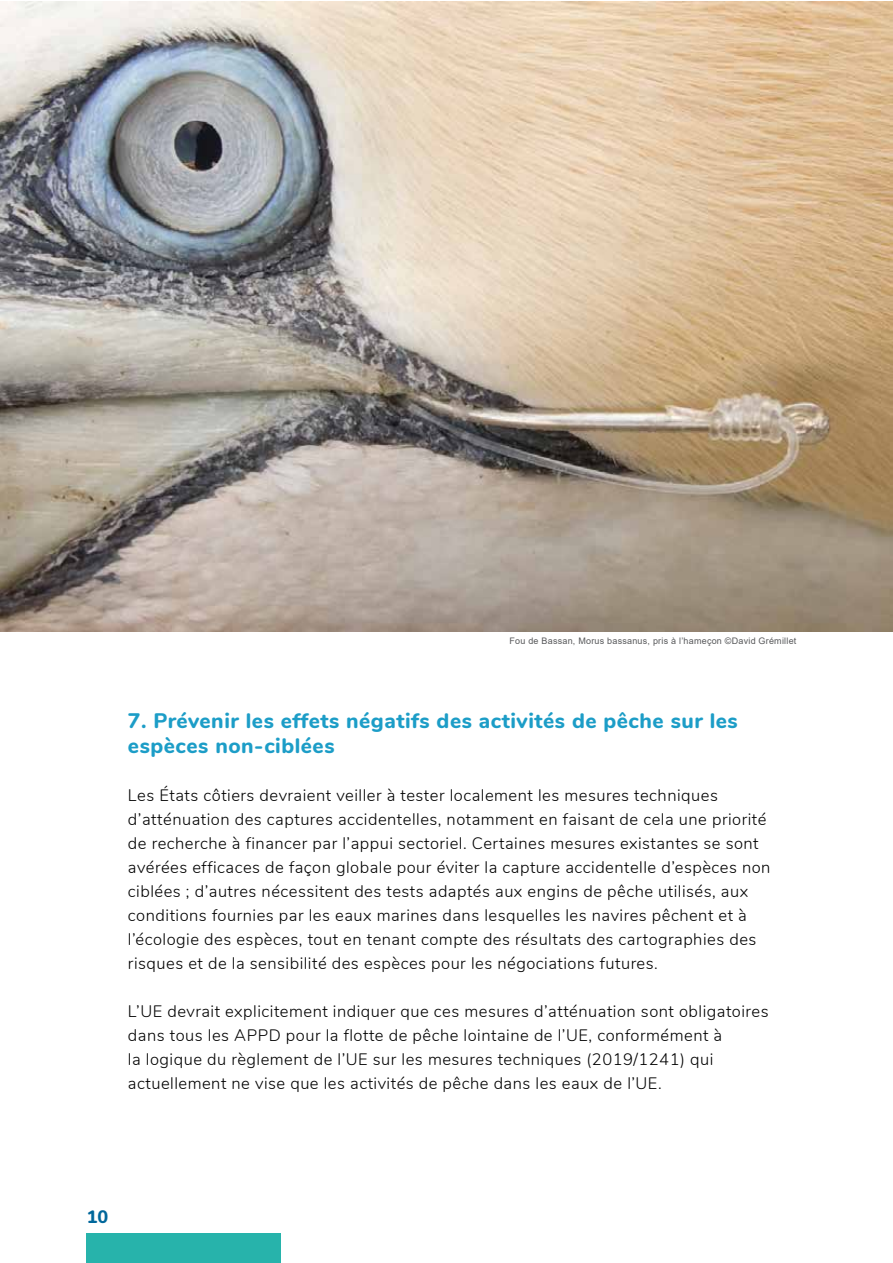
<style>
.page{position:relative;width:893px;height:1263px;background:#fff}
.page>*{position:absolute;margin:0;border:0;box-sizing:border-box;transform-origin:0 0}
.t1{font:800 21px/25.2px "Nunito";letter-spacing:.025em;color:#1c9dc7}
.t2{font:800 18px "Nunito";color:#00679b}
.t3{font:300 16.5px/24px "Nunito";letter-spacing:.03em;color:#000}
.t4{font:9px "Arial";letter-spacing:.025em;color:#58595b}
</style>
<div class="page">
<div style="left:86px;top:1233px;width:195px;height:29px;background:#27b3ab"></div>
<img style="left:0;top:1px;width:893px;height:630px">
<p class="t4" style="left:509px;top:635px;width:288px">Fou de Bassan, Morus bassanus, pris à l’hameçon ©David Grémillet</p>
<p class="t1" style="left:128px;top:707px;width:611px">7. Prévenir les effets négatifs des activités de pêche sur les espèces non-ciblées</p>
<p class="t3" style="left:128px;top:782px;width:644px">Les États côtiers devraient veiller à tester localement les mesures techniques d’atténuation des captures accidentelles, notamment en faisant de cela une priorité de recherche à financer par l’appui sectoriel. Certaines mesures existantes se sont avérées efficaces de façon globale pour éviter la capture accidentelle d’espèces non ciblées ; d’autres nécessitent des tests adaptés aux engins de pêche utilisés, aux conditions fournies par les eaux marines dans lesquelles les navires pêchent et à l’écologie des espèces, tout en tenant compte des résultats des cartographies des risques et de la sensibilité des espèces pour les négociations futures.</p>
<p class="t3" style="left:128px;top:998px;width:642px">L’UE devrait explicitement indiquer que ces mesures d’atténuation sont obligatoires dans tous les APPD pour la flotte de pêche lointaine de l’UE, conformément à<br>la logique du règlement de l’UE sur les mesures techniques (2019/1241) qui actuellement ne vise que les activités de pêche dans les eaux de l’UE.</p>
<p class="t2" style="left:87px;top:1204px;width:23px">10</p>
</div>
